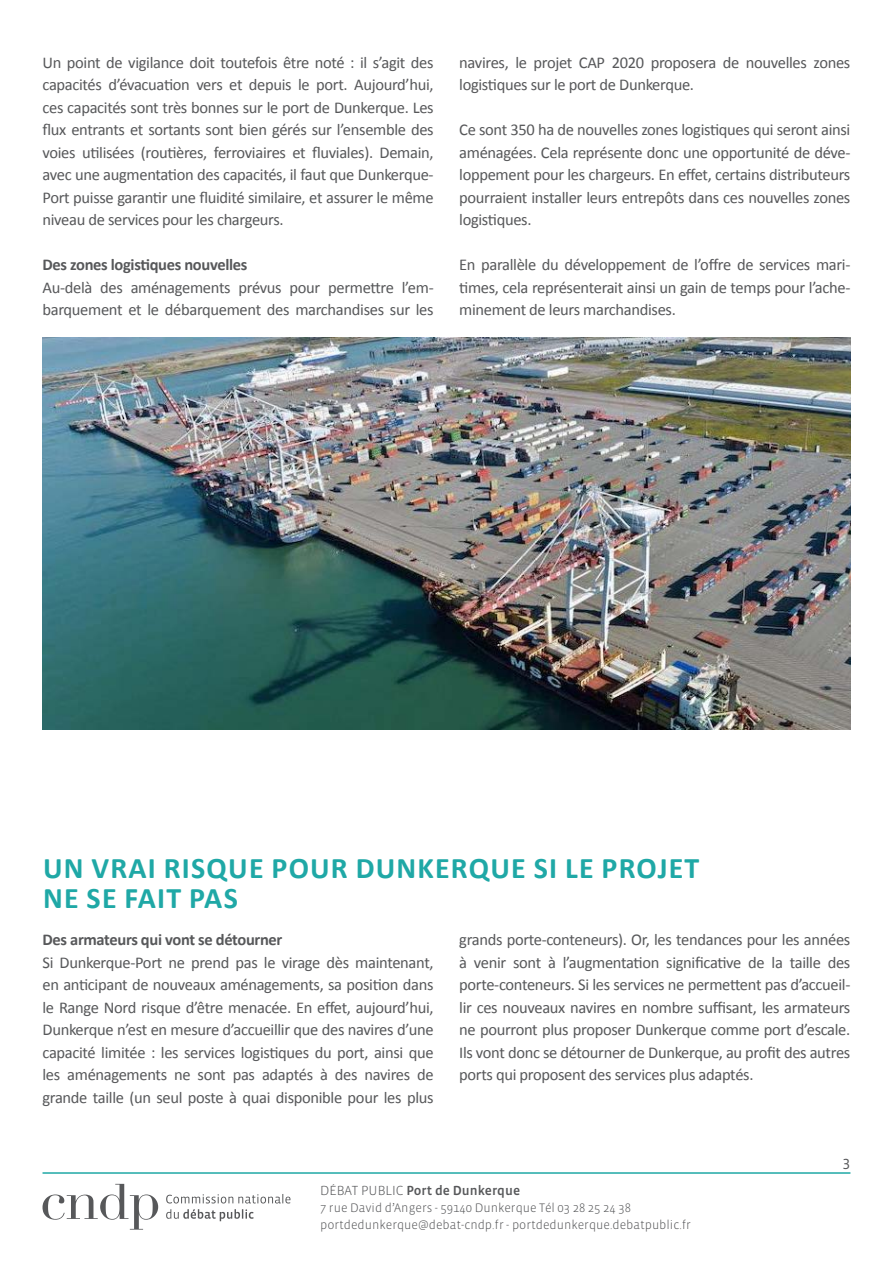
<style>
.page{position:relative;width:893px;height:1263px;background:#fff}
.page>*{position:absolute;margin:0;border:0;box-sizing:border-box;transform-origin:0 0}
.t1{font:700 30px/30px "Calibri";letter-spacing:.04em;color:#1fa8a6}
.t2{font:16.5px/22.5px "Calibri";letter-spacing:-.02em;color:#57585a;text-align:justify}
.t3{font:700 16.5px "Calibri";letter-spacing:-.02em;color:#57585a}
.t4{font:15px "Vista Sans OT";color:#57585a}
.t5{font:500 13.5px "Vista Sans OT";color:#57585a}
.t6{font:300 12.6px "Vista Sans OT";color:#57585a}
.s1{font-weight:300}
</style>
<div class="page">
<hr style="left:43px;top:1172px;width:807px;height:2px;background:#1fa8a6">
<svg style="left:166px;top:1209px;width:88px;height:12px"></svg>
<svg style="left:166px;top:1194px;width:124px;height:9px"></svg>
<svg style="left:43px;top:1184px;width:115px;height:45px"></svg>
<img style="left:43px;top:338px;width:807px;height:392px">
<p class="t2" style="left:43px;top:51px;width:393px">Un point de vigilance doit toutefois être noté : il s’agit des capacités d’évacuation vers et depuis le port. Aujourd’hui, ces capacités sont très bonnes sur le port de Dunkerque. Les flux entrants et sortants sont bien gérés sur l’ensemble des voies utilisées (routières, ferroviaires et fluviales). Demain, avec une augmentation des capacités, il faut que Dunkerque-Port puisse garantir une fluidité similaire, et assurer le même niveau de services pour les chargeurs.</p>
<p class="t3" style="left:43px;top:254px;width:206px">Des zones logistiques nouvelles</p>
<p class="t2" style="left:43px;top:276px;width:393px">Au-delà des aménagements prévus pour permettre l’em&shy;barquement et le débarquement des marchandises sur les</p>
<p class="t2" style="left:459px;top:51px;width:393px">navires, le projet CAP 2020 proposera de nouvelles zones logistiques sur le port de Dunkerque.</p>
<p class="t2" style="left:459px;top:118px;width:393px">Ce sont 350 ha de nouvelles zones logistiques qui seront ainsi aménagées. Cela représente donc une opportunité de déve&shy;loppement pour les chargeurs. En effet, certains distributeurs pourraient installer leurs entrepôts dans ces nouvelles zones logistiques.</p>
<p class="t2" style="left:459px;top:253px;width:393px">En parallèle du développement de l’offre de services mari&shy;times, cela représenterait ainsi un gain de temps pour l’ache&shy;minement de leurs marchandises.</p>
<p class="t1" style="left:43px;top:853px;width:658px">UN VRAI RISQUE POUR DUNKERQUE SI LE PROJET<br>NE SE FAIT PAS</p>
<p class="t3" style="left:43px;top:929px;width:241px">Des armateurs qui vont se détourner</p>
<p class="t2" style="left:43px;top:951px;width:393px">Si Dunkerque-Port ne prend pas le virage dès maintenant, en anticipant de nouveaux aménagements, sa position dans le Range Nord risque d’être menacée. En effet, aujourd’hui, Dunkerque n’est en mesure d’accueillir que des navires d’une capacité limitée : les services logistiques du port, ainsi que les aménagements ne sont pas adaptés à des navires de grande taille (un seul poste à quai disponible pour les plus</p>
<p class="t2" style="left:459px;top:928px;width:393px">grands porte-conteneurs). Or, les tendances pour les années à venir sont à l’augmentation significative de la taille des porte-conteneurs. Si les services ne permettent pas d’accueil&shy;lir ces nouveaux navires en nombre suffisant, les armateurs ne pourront plus proposer Dunkerque comme port d’escale.<br>Ils vont donc se détourner de Dunkerque, au profit des autres ports qui proposent des services plus adaptés.</p>
<p class="t4" style="left:843px;top:1157px;width:9px">3</p>
<p class="t5" style="left:320px;top:1184px;width:202px"><span class="s1">DÉBAT PUBLIC</span> Port de Dunkerque</p>
<p class="t6" style="left:320px;top:1201px;width:312px">7 rue David d’Angers - 59140 Dunkerque Tél 03 28 25 24 38</p>
<p class="t6" style="left:320px;top:1218px;width:372px">portdedunkerque@debat-cndp.fr - portdedunkerque.debatpublic.fr</p>
</div>
